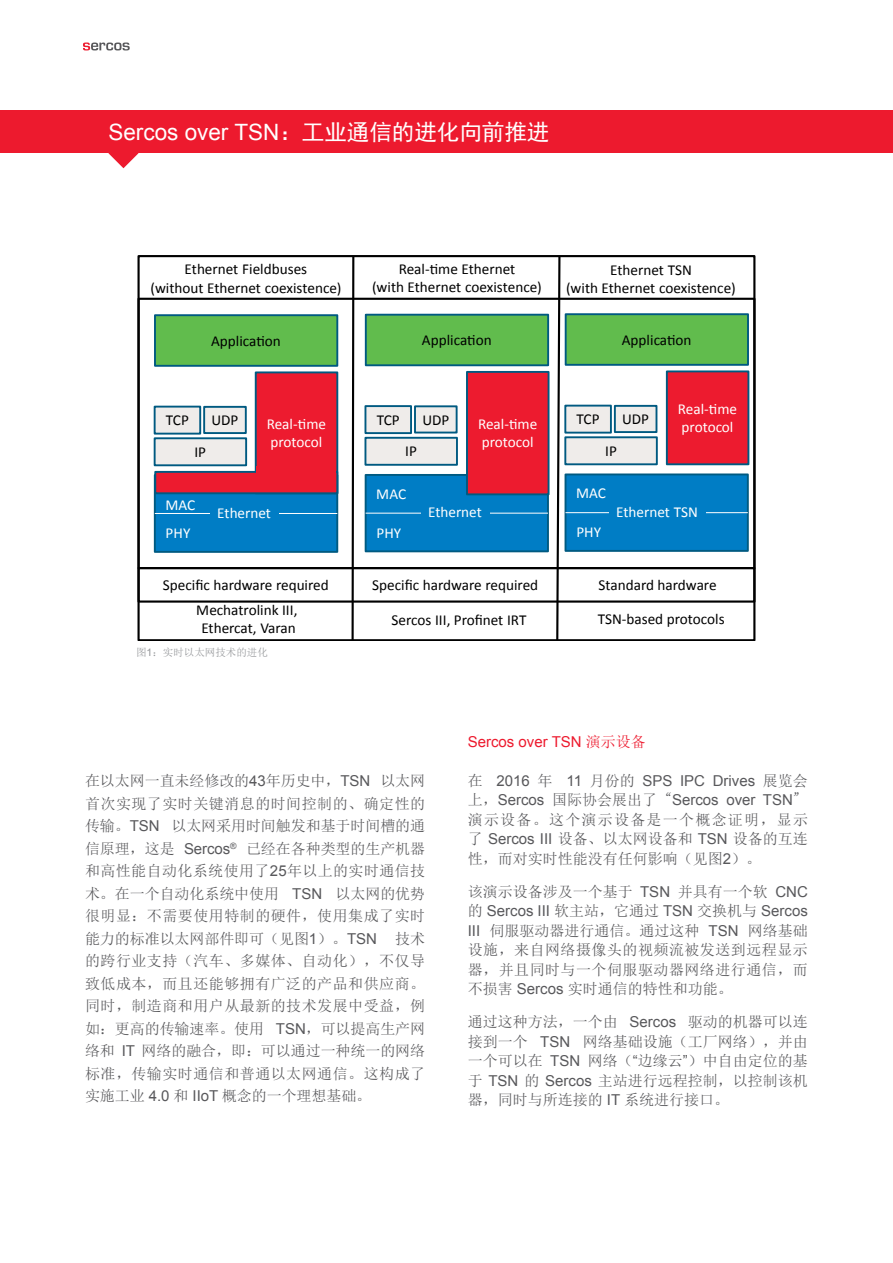
<style>
.page{position:relative;width:893px;height:1263px;background:#fff}
.page>*{position:absolute;margin:0;border:0;box-sizing:border-box;transform-origin:0 0}
.t1{font:22.5px "Arial";color:#fff}
.t2{font:15.15px/18.3px "Calibri";color:#000;text-align:center}
.t3{font:15.15px/18.3px "Calibri";color:#fff}
.t4{font:15px/22.5px "Sim Sun";color:#58585b;text-align:justify}
.t5{font:15px/19.5px "Arial";color:#58585b}
.t6{font:15px "Arial";color:#ed1a2e}
.t7{font:10.5px "Sim Sun";color:#939598}
.s1{font-family:"Sim Hei"}
.s2{font-family:"Arial"}
.s3{font-family:"Sim Sun"}
.s4{font-family:"Adobe Song Std";font-weight:300}
</style>
<div class="page">
<div style="left:366px;top:475px;width:182px;height:76px;background:#007dc5"></div>
<div style="left:365px;top:474px;width:184px;height:78px;border:2px solid #005a81"></div>
<div style="left:365px;top:438px;width:92px;height:27px;background:#efecea"></div>
<div style="left:364px;top:437px;width:94px;height:29px;border:2px solid #005a81"></div>
<div style="left:365px;top:406px;width:46px;height:27px;background:#efecea"></div>
<div style="left:364px;top:405px;width:48px;height:29px;border:2px solid #005a81"></div>
<div style="left:415px;top:406px;width:42px;height:26px;background:#efecea"></div>
<div style="left:414px;top:405px;width:44px;height:28px;border:2px solid #005a81"></div>
<div style="left:366px;top:315px;width:182px;height:50px;background:#61bc4d"></div>
<div style="left:365px;top:314px;width:184px;height:52px;border:2px solid #005a81"></div>
<svg style="left:366px;top:513px;width:182px;height:1px"></svg>
<div style="left:421px;top:500px;width:69px;height:25px;background:#007dc5"></div>
<div style="left:467px;top:372px;width:82px;height:122px;background:#ed1b2f"></div>
<div style="left:466px;top:371px;width:83px;height:124px;border:2px solid #005a81"></div>
<div style="left:155px;top:475px;width:182px;height:77px;background:#007dc5"></div>
<div style="left:154px;top:474px;width:184px;height:79px;border:2px solid #005a81"></div>
<div style="left:155px;top:438px;width:91px;height:27px;background:#efecea"></div>
<div style="left:154px;top:437px;width:93px;height:29px;border:2px solid #005a81"></div>
<div style="left:155px;top:407px;width:45px;height:27px;background:#efecea"></div>
<div style="left:154px;top:406px;width:47px;height:29px;border:2px solid #005a81"></div>
<div style="left:204px;top:407px;width:42px;height:26px;background:#efecea"></div>
<div style="left:203px;top:406px;width:44px;height:28px;border:2px solid #005a81"></div>
<div style="left:155px;top:315px;width:182px;height:51px;background:#61bc4d"></div>
<div style="left:154px;top:314px;width:184px;height:53px;border:2px solid #005a81"></div>
<div style="left:256px;top:372px;width:81px;height:121px;background:#ed1b2f"></div>
<div style="left:255px;top:371px;width:83px;height:123px;border:2px solid #005a81"></div>
<div style="left:155px;top:472px;width:182px;height:21px;background:#ed1b2f"></div>
<div style="left:154px;top:471px;width:184px;height:23px;border:2px solid #005a81"></div>
<div style="left:256px;top:466px;width:80px;height:11px;background:#ed1b2f"></div>
<svg style="left:155px;top:513px;width:182px;height:1px"></svg>
<div style="left:210px;top:500px;width:69px;height:26px;background:#007dc5"></div>
<svg style="left:350px;top:255px;width:5px;height:385px"></svg>
<svg style="left:555px;top:255px;width:193px;height:385px"></svg>
<div style="left:609px;top:499px;width:97px;height:26px;background:#007dc5"></div>
<div style="left:667px;top:371px;width:81px;height:93px;background:#ed1b2f"></div>
<div style="left:666px;top:370px;width:83px;height:95px;border:2px solid #005a81"></div>
<div style="left:569px;top:481px;width:44px;height:25px;background:#007dc5"></div>
<div style="left:569px;top:520px;width:39px;height:25px;background:#007dc5"></div>
<div style="left:137px;top:567px;width:618px;height:36px;border:2px solid #000"></div>
<svg style="left:83px;top:43px;width:47px;height:7px"></svg>
<svg style="left:108px;top:153px;width:30px;height:15px"></svg>
<div style="left:0;top:111px;width:893px;height:42px;background:#ed1a2e"></div>
<h1 class="t1" style="left:108px;top:117px;width:442px">Sercos over TSN<span class="s1">：工业通信的进化向前推进</span></h1>
<p class="t2" style="left:150px;top:260px;width:193px">Ethernet Fieldbuses<br>(without Ethernet coexistence)</p>
<p class="t2" style="left:372px;top:260px;width:171px">Real-time Ethernet<br>(with Ethernet coexistence)</p>
<p class="t2" style="left:566px;top:260px;width:171px">Ethernet TSN<br>(with Ethernet coexistence)</p>
<p class="t2" style="left:211px;top:331px;width:71px">Application</p>
<p class="t2" style="left:422px;top:331px;width:71px">Application</p>
<p class="t2" style="left:622px;top:330px;width:71px">Application</p>
<p class="t2" style="left:166px;top:411px;width:25px">TCP</p>
<p class="t2" style="left:211px;top:411px;width:28px">UDP</p>
<p class="t2" style="left:194px;top:443px;width:13px">IP</p>
<p class="t3" style="left:267px;top:415px;width:61px">Real-time protocol</p>
<p class="t2" style="left:377px;top:411px;width:25px">TCP</p>
<p class="t2" style="left:422px;top:410px;width:28px">UDP</p>
<p class="t2" style="left:405px;top:442px;width:13px">IP</p>
<p class="t3" style="left:478px;top:415px;width:61px">Real-time protocol</p>
<p class="t2" style="left:577px;top:410px;width:25px">TCP</p>
<p class="t2" style="left:622px;top:410px;width:28px">UDP</p>
<p class="t2" style="left:605px;top:442px;width:13px">IP</p>
<p class="t3" style="left:678px;top:400px;width:61px">Real-time protocol</p>
<p class="t3" style="left:165px;top:490px;width:31px;line-height:28.7px">MAC<br>PHY</p>
<p class="t3" style="left:217px;top:504px;width:55px">Ethernet</p>
<p class="t3" style="left:376px;top:485px;width:31px">MAC</p>
<p class="t3" style="left:376px;top:524px;width:26px">PHY</p>
<p class="t3" style="left:428px;top:503px;width:55px">Ethernet</p>
<p class="t3" style="left:576px;top:484px;width:31px">MAC</p>
<p class="t3" style="left:576px;top:523px;width:26px">PHY</p>
<p class="t3" style="left:616px;top:503px;width:83px">Ethernet TSN</p>
<p class="t2" style="left:163px;top:576px;width:167px">Specific hardware required</p>
<p class="t2" style="left:372px;top:576px;width:167px">Specific hardware required</p>
<p class="t2" style="left:599px;top:576px;width:120px">Standard hardware</p>
<p class="t2" style="left:196px;top:601px;width:103px">Mechatrolink III,<br>Ethercat, Varan</p>
<p class="t7" style="left:136px;top:647px;width:133px">图<span class="s2">1</span>：实时以太网技术的进化</p>
<p class="t2" style="left:391px;top:611px;width:136px">Sercos III, Profinet IRT</p>
<p class="t2" style="left:598px;top:609px;width:129px">TSN-based protocols</p>
<p class="t4" style="left:85px;top:769px;width:342px">在以太网一直未经修改的<span class="s2">43</span>年历史中，<span class="s2">TSN</span> 以太网首次实现了实时关键消息的时间控制的、确定性的传输。<span class="s2">TSN</span> 以太网采用时间触发和基于时间槽的通信原理，这是 <span class="s2">Sercos</span><sup>®</sup> 已经在各种类型的生产机器和高性能自动化系统使用了<span class="s2">25</span>年以上的实时通信技术。在一个自动化系统中使用 <span class="s2">TSN</span> 以太网的优势很明显：不需要使用特制的硬件，使用集成了实时能力的标准以太网部件即可（见图<span class="s2">1</span>）。<span class="s2">TSN</span> 技术的跨行业支持（汽车、多媒体、自动化），不仅导致低成本，而且还能够拥有广泛的产品和供应商。同时，制造商和用户从最新的技术发展中受益，例如：更高的传输速率。使用 <span class="s2">TSN</span>，可以提高生产网络和 <span class="s2">IT</span> 网络的融合，即：可以通过一种统一的网络标准，传输实时通信和普通以太网通信。这构成了实施工业 <span class="s2">4.0</span> 和 <span class="s2">IIoT</span> 概念的一个理想基础。</p>
<p class="t6" style="left:468px;top:731px;width:180px">Sercos over TSN <span class="s3">演示设备</span></p>
<p class="t5" style="left:468px;top:771px;width:342px"><span class="s3">在</span> 2016 <span class="s3">年</span> 11 <span class="s3">月份的</span> SPS IPC Drives <span class="s3">展览会上，</span>Sercos <span class="s3">国际协会展出了</span><span class="s4">“</span>Sercos over TSN<span class="s4">”</span></p>
<p class="t4" style="left:468px;top:809px;width:342px;line-height:19.5px">演示设备。这个演示设备是一个概念证明，显示了 <span class="s2">Sercos III</span> 设备、以太网设备和 <span class="s2">TSN</span> 设备的互连性，而对实时性能没有任何影响（见图<span class="s2">2</span>）。</p>
<p class="t4" style="left:468px;top:880px;width:342px">该演示设备涉及一个基于 <span class="s2">TSN</span> 并具有一个软 <span class="s2">CNC</span></p>
<p class="t5" style="left:468px;top:901px;width:342px"><span class="s3">的</span> Sercos III <span class="s3">软主站，它通过</span> TSN <span class="s3">交换机与</span> Sercos</p>
<p class="t4" style="left:468px;top:920px;width:342px;line-height:19.5px"><span class="s2">III</span> 伺服驱动器进行通信。通过这种 <span class="s2">TSN</span> 网络基础设施，来自网络摄像头的视频流被发送到远程显示器，并且同时与一个伺服驱动器网络进行通信，而不损害 <span class="s2">Sercos</span> 实时通信的特性和功能。</p>
<p class="t4" style="left:468px;top:1012px;width:342px;line-height:19.5px">通过这种方法，一个由 <span class="s2">Sercos</span> 驱动的机器可以连接到一个 <span class="s2">TSN</span> 网络基础设施（工厂网络），并由一个可以在 <span class="s2">TSN</span> 网络（<span class="s2">“</span>边缘云<span class="s2">”</span>）中自由定位的基于 <span class="s2">TSN</span> 的 <span class="s2">Sercos</span> 主站进行远程控制，以控制该机器，同时与所连接的 <span class="s2">IT</span> 系统进行接口。</p>
</div>
